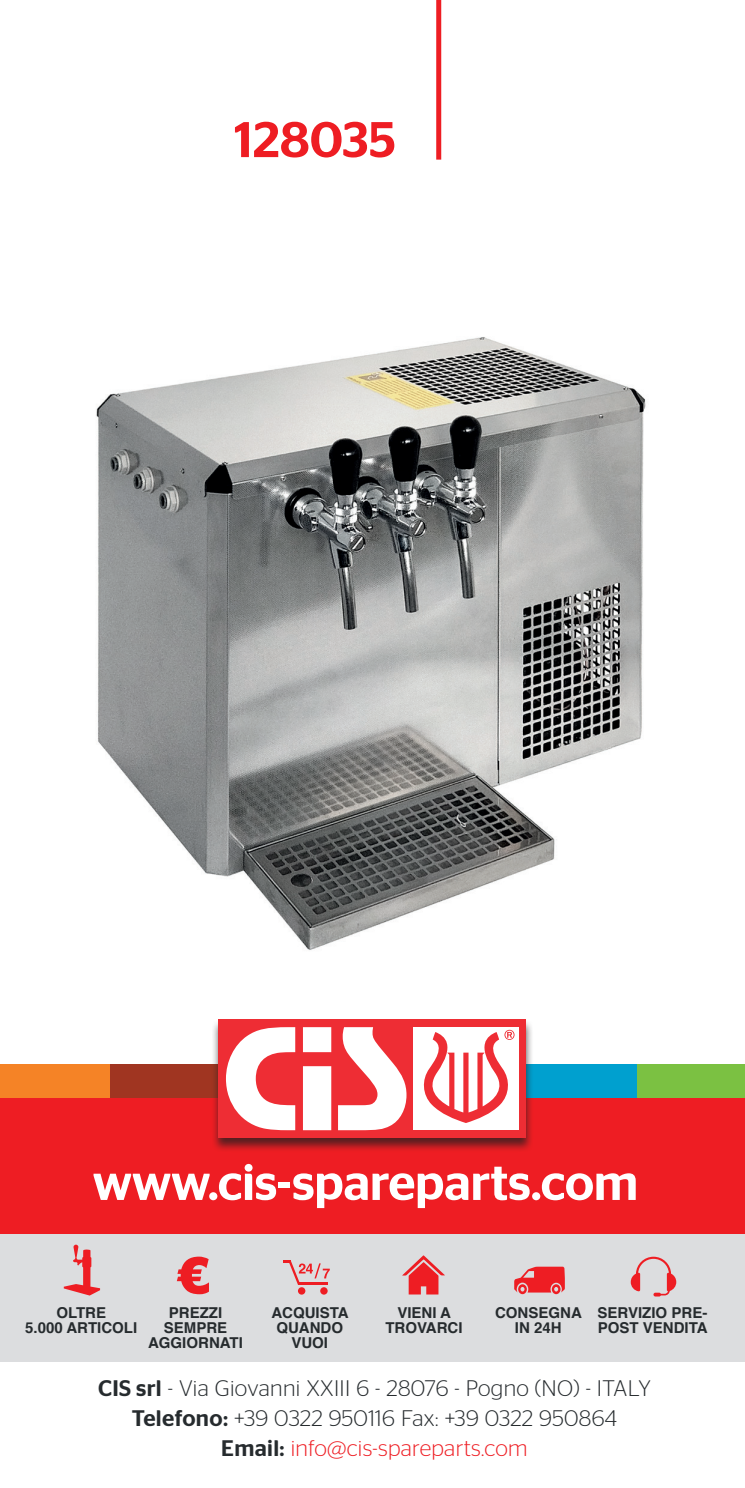
<style>
.page{position:relative;width:745px;height:1488px;background:#fff}
.page>*{position:absolute;margin:0;border:0;box-sizing:border-box;transform-origin:0 0}
.t1{font:500 50px "Stag Sans";letter-spacing:-.01em;color:#fff}
.t2{font:500 50px "Stag Sans";color:#ee1d23}
.t3{font:300 22.5px/30px "Stag Sans";letter-spacing:.015em;color:#262b2e;text-align:center}
.t4{font:700 15px/15px "Helvetica";color:#262b2e;text-align:center}
.s1{font-weight:500}
.s2{color:#ee1d23}
</style>
<div class="page">
<div style="left:517px;top:1063px;width:127px;height:35px;background:#00a0cf"></div>
<div style="left:637px;top:1063px;width:107px;height:35px;background:#7bc142"></div>
<div style="left:0;top:1064px;width:114px;height:34px;background:#f58326"></div>
<div style="left:110px;top:1063px;width:129px;height:35px;background:#a03521"></div>
<div style="left:0;top:1232px;width:744px;height:129px;background:#dcdddf"></div>
<div style="left:0;top:1097px;width:744px;height:136px;background:#ee1d23"></div>
<svg style="left:177px;top:1256px;width:32px;height:38px"></svg>
<svg style="left:64px;top:1244px;width:36px;height:51px"></svg>
<svg style="left:402px;top:1255px;width:43px;height:39px"></svg>
<svg style="left:514px;top:1266px;width:50px;height:28px"></svg>
<svg style="left:630px;top:1256px;width:46px;height:40px"></svg>
<div style="left:320px;top:1287px;width:7px;height:7px;background:#ee1d23;border-radius:50%"></div>
<div style="left:298px;top:1287px;width:7px;height:7px;background:#ee1d23;border-radius:50%"></div>
<svg style="left:283px;top:1260px;width:47px;height:24px"></svg>
<div style="left:211px;top:1018px;width:322px;height:134px;background:#231f20;opacity:.75"></div>
<div style="left:218px;top:1019px;width:308px;height:118px;background:#ee2d34"></div>
<div style="left:413px;top:1027px;width:105px;height:102px;background:#fff"></div>
<svg style="left:226px;top:1027px;width:69px;height:103px"></svg>
<svg style="left:303px;top:1027px;width:28px;height:103px"></svg>
<svg style="left:338px;top:1027px;width:68px;height:103px"></svg>
<svg style="left:423px;top:1029px;width:91px;height:94px"></svg>
<div style="left:436px;top:0;width:5px;height:160px;background:#ee1d23"></div>
<img style="left:96px;top:337px;width:550px;height:613px">
<h1 class="t2" style="left:234px;top:111px;width:163px">128035</h1>
<h1 class="t1" style="left:92px;top:1153px;width:547px">www.cis-spareparts.com</h1>
<p class="t4" style="left:25px;top:1305px;width:113px">OLTRE<br>5.000 ARTICOLI</p>
<p class="t4" style="left:271px;top:1305px;width:79px">ACQUISTA<br>QUANDO<br>VUOI</p>
<p class="t4" style="left:495px;top:1305px;width:88px">CONSEGNA<br>IN 24H</p>
<p class="t4" style="left:148px;top:1305px;width:96px">PREZZI<br>SEMPRE<br>AGGIORNATI</p>
<p class="t4" style="left:385px;top:1305px;width:79px">VIENI A<br>TROVARCI</p>
<p class="t4" style="left:597px;top:1305px;width:112px;text-align:left">SERVIZIO PRE-<br>POST VENDITA</p>
<p class="t3" style="left:98px;top:1372px;width:554px"><span class="s1">CIS srl</span> - Via Giovanni XXIII 6 - 28076 - Pogno (NO) - ITALY<br><span class="s1">Telefono:</span> +39 0322 950116 Fax: +39 0322 950864<br><span class="s1">Email:</span> <span class="s2">info@cis-spareparts.com</span></p>
</div>
